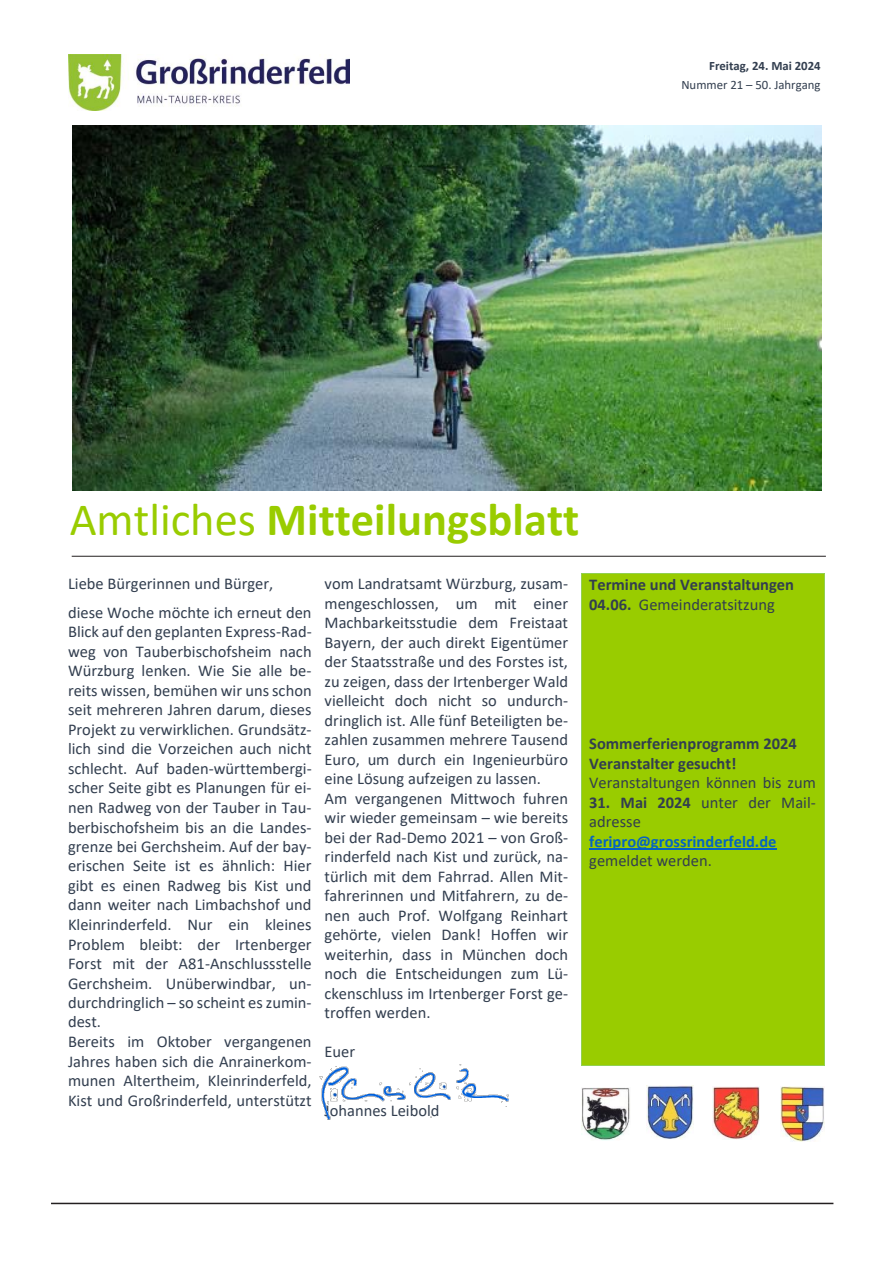
<style>
.page{position:relative;width:893px;height:1263px;background:#fff}
.page>*{position:absolute;margin:0;border:0;box-sizing:border-box;transform-origin:0 0}
.t1{font:700 46.5px "Calibri";color:#9c0}
.t2{font:16.5px/19.5px "Calibri";color:#323e4f}
.t3{font:700 16.5px/19.5px "Calibri";color:#323e4f}
.t4{font:12.75px/18.8px "Calibri";color:#323e4f;text-align:right}
.s1{font-weight:700}
.s2{font-weight:400}
.s3{font-weight:700;color:#0563c1}
</style>
<div class="page">
<img style="left:68px;top:54px;width:282px;height:57px">
<hr style="left:72px;top:556px;width:754px;height:1px;background:#231f20">
<img style="left:582px;top:1087px;width:48px;height:53px">
<img style="left:647px;top:1085px;width:46px;height:54px">
<img style="left:713px;top:1086px;width:47px;height:54px">
<img style="left:780px;top:1087px;width:44px;height:54px">
<img style="left:72px;top:125px;width:749px;height:366px">
<div style="left:581px;top:574px;width:243px;height:20px;background:#9c0"></div>
<hr style="left:581px;top:574px;width:243px;height:1px;background:#92d050">
<svg style="left:581px;top:575px;width:1px;height:19px"></svg>
<svg style="left:824px;top:574px;width:1px;height:20px"></svg>
<div style="left:581px;top:594px;width:243px;height:35px;background:#9c0"></div>
<hr style="left:581px;top:594px;width:1px;height:35px;background:#92d050">
<hr style="left:824px;top:594px;width:1px;height:35px;background:#92d050">
<hr style="left:581px;top:629px;width:243px;height:4px;background:#9c0">
<hr style="left:581px;top:633px;width:243px;height:3px;background:#9c0">
<hr style="left:581px;top:636px;width:243px;height:4px;background:#9c0">
<div style="left:581px;top:640px;width:243px;height:78px;background:#9c0"></div>
<hr style="left:581px;top:640px;width:1px;height:78px;background:#92d050">
<hr style="left:824px;top:640px;width:1px;height:78px;background:#92d050">
<hr style="left:581px;top:718px;width:243px;height:4px;background:#9c0">
<div style="left:581px;top:722px;width:243px;height:11px;background:#9c0"></div>
<svg style="left:581px;top:718px;width:1px;height:15px"></svg>
<svg style="left:824px;top:718px;width:1px;height:15px"></svg>
<div style="left:581px;top:733px;width:243px;height:332px;background:#9c0"></div>
<hr style="left:589px;top:849px;width:188px;height:1px;background:#0563c1">
<hr style="left:581px;top:733px;width:1px;height:332px;background:#92d050">
<hr style="left:824px;top:733px;width:1px;height:332px;background:#92d050">
<hr style="left:582px;top:1065px;width:242px;height:1px;background:#92d050">
<img style="left:319px;top:1064px;width:190px;height:56px">
<hr style="left:51px;top:1203px;width:782px;height:1px;background:#231f20">
<p class="t4" style="left:681px;top:56px;width:141px"><span class="s1">Freitag, 24. Mai 2024<br></span>Nummer 21 – 50. Jahrgang</p>
<p class="t1" style="left:70px;top:487px;width:511px"><span class="s2">Amtliches</span> Mitteilungsblatt</p>
<p class="t2" style="left:68px;top:569px;width:245px;line-height:28.7px">Liebe Bürgerinnen und Bürger, diese Woche möchte ich erneut den</p>
<p class="t2" style="left:68px;top:622px;width:245px">Blick auf den geplanten Express-Rad&shy;weg von Tauberbischofsheim nach Würzburg lenken. Wie Sie alle be&shy;reits wissen, bemühen wir uns schon seit mehreren Jahren darum, dieses Projekt zu verwirklichen. Grundsätz&shy;lich sind die Vorzeichen auch nicht schlecht. Auf baden-württembergi&shy;scher Seite gibt es Planungen für ei&shy;nen Radweg von der Tauber in Tau&shy;berbischofsheim bis an die Landes&shy;grenze bei Gerchsheim. Auf der bay&shy;erischen Seite ist es ähnlich: Hier gibt es einen Radweg bis Kist und dann weiter nach Limbachshof und Kleinrinderfeld. Nur ein kleines Problem bleibt: der Irtenberger Forst mit der A81-Anschlussstelle Gerchsheim. Unüberwindbar, un&shy;durchdringlich – so scheint es zumin&shy;dest.<br>Bereits im Oktober vergangenen Jahres haben sich die Anrainerkom&shy;munen Altertheim, Kleinrinderfeld, Kist und Großrinderfeld, unterstützt</p>
<p class="t2" style="left:325px;top:574px;width:245px">vom Landratsamt Würzburg, zusam&shy;mengeschlossen, um mit einer Machbarkeitsstudie dem Freistaat Bayern, der auch direkt Eigentümer der Staatsstraße und des Forstes ist, zu zeigen, dass der Irtenberger Wald vielleicht doch nicht so undurch&shy;dringlich ist. Alle fünf Beteiligten be&shy;zahlen zusammen mehrere Tausend Euro, um durch ein Ingenieurbüro eine Lösung aufzeigen zu lassen.<br>Am vergangenen Mittwoch fuhren wir wieder gemeinsam – wie bereits bei der Rad-Demo 2021 – von Groß&shy;rinderfeld nach Kist und zurück, na&shy;türlich mit dem Fahrrad. Allen Mit&shy;fahrerinnen und Mitfahrern, zu de&shy;nen auch Prof. Wolfgang Reinhart gehörte, vielen Dank! Hoffen wir weiterhin, dass in München doch noch die Entscheidungen zum Lü&shy;ckenschluss im Irtenberger Forst ge&shy;troffen werden.</p>
<p class="t2" style="left:325px;top:1042px;width:32px">Euer</p>
<p class="t2" style="left:325px;top:1100px;width:116px">Johannes Leibold</p>
<p class="t3" style="left:589px;top:574px;width:206px">Termine und Veranstaltungen<br>04.06. <span class="s2">Gemeinderatsitzung</span></p>
<p class="t3" style="left:589px;top:734px;width:228px">Sommerferienprogramm 2024<br>Veranstalter gesucht!<br><span class="s2">Veranstaltungen können bis zum</span></p>
<p class="t2" style="left:589px;top:792px;width:228px"><span class="s1">31. Mai 2024</span> unter der Mail&shy;adresse <span class="s3">feripro@grossrinderfeld.de </span>gemeldet werden.</p>
</div>
